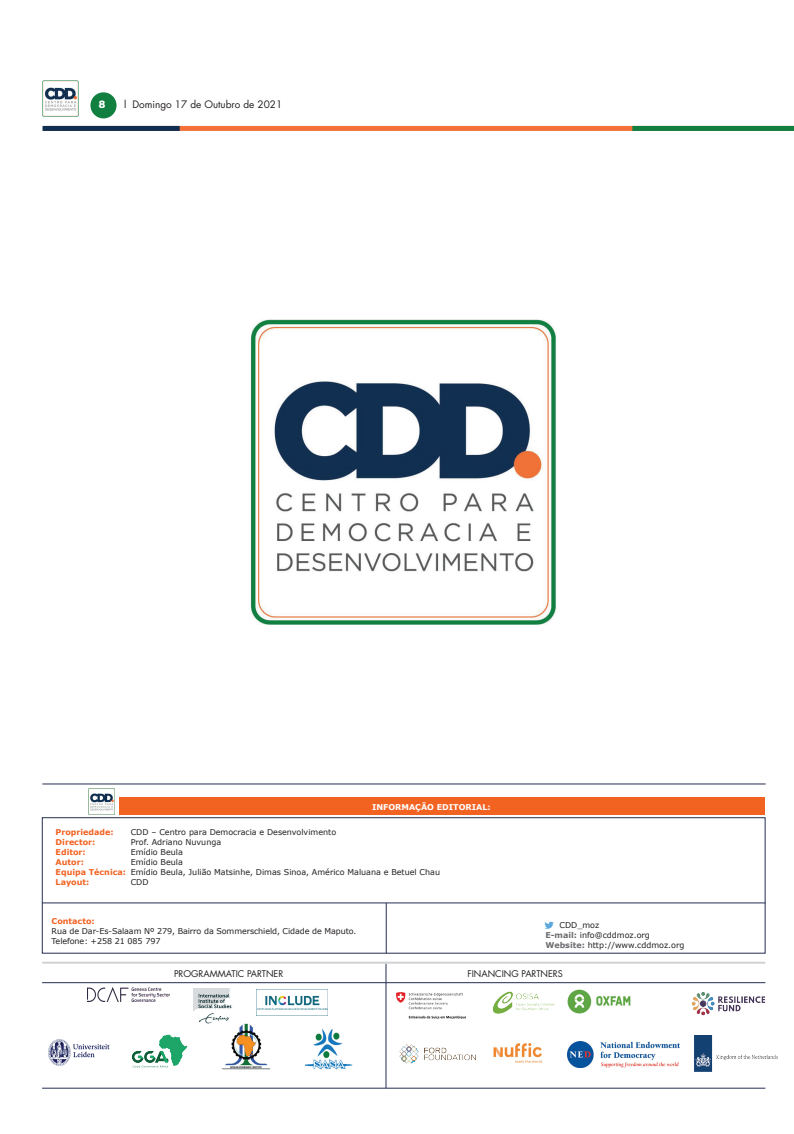
<style>
.page{position:relative;width:794px;height:1134px;background:#fff}
.page>*{position:absolute;margin:0;border:0;box-sizing:border-box;transform-origin:0 0}
.t1{font:10px "Futura LT";color:#231f20}
.t2{font:700 10px "Popular";color:#fff}
.t3{font:9px "Futura LT";color:#231f20}
.t4{font:8px/10px "Verdana";color:#231f20}
.t5{font:700 8px "Verdana";color:#f26221}
.t6{font:700 8px "Verdana";color:#fff}
.s1{font-weight:700;color:#f26221}
.s2{font-weight:700;color:#6c6d70}
</style>
<div class="page">
<div style="left:45px;top:126px;width:749px;height:5px;background:#f37138"></div>
<div style="left:632px;top:126px;width:162px;height:5px;background:#107f40"></div>
<div style="left:43px;top:126px;width:137px;height:5px;background:#102e4f"></div>
<div style="left:90px;top:92px;width:27px;height:26px;background:#107f40;border-radius:50%"></div>
<img style="left:43px;top:81px;width:35px;height:35px">
<div style="left:120px;top:797px;width:645px;height:18px;background:#f26221"></div>
<div style="left:42px;top:817px;width:723px;height:136px;border:1px solid #252e53"></div>
<hr style="left:42px;top:903px;width:723px;height:1px;background:#252e53">
<hr style="left:386px;top:903px;width:1px;height:50px;background:#252e53">
<svg style="left:544px;top:921px;width:10px;height:8px"></svg>
<img style="left:89px;top:789px;width:25px;height:26px">
<hr style="left:42px;top:784px;width:723px;height:1px;background:#252e53">
<hr style="left:386px;top:964px;width:1px;height:124px;background:#252e53">
<hr style="left:42px;top:962px;width:723px;height:2px;background:#d1d2d4">
<hr style="left:42px;top:982px;width:723px;height:1px;background:#252e53">
<hr style="left:42px;top:1088px;width:723px;height:1px;background:#252e53">
<img style="left:256px;top:990px;width:71px;height:25px">
<img style="left:49px;top:1040px;width:60px;height:25px">
<img style="left:88px;top:988px;width:81px;height:14px">
<img style="left:194px;top:989px;width:38px;height:35px">
<img style="left:132px;top:1035px;width:55px;height:32px">
<img style="left:221px;top:1022px;width:49px;height:48px">
<img style="left:305px;top:1028px;width:47px;height:42px">
<img style="left:396px;top:992px;width:70px;height:26px">
<img style="left:492px;top:991px;width:62px;height:23px">
<img style="left:493px;top:1043px;width:49px;height:20px">
<img style="left:567px;top:1041px;width:112px;height:26px">
<img style="left:567px;top:990px;width:63px;height:24px">
<img style="left:399px;top:1044px;width:77px;height:20px">
<img style="left:691px;top:992px;width:74px;height:24px">
<img style="left:694px;top:1035px;width:84px;height:37px">
<img style="left:251px;top:319px;width:305px;height:306px">
<p class="t2" style="left:99px;top:98px;width:8px">8</p>
<p class="t1" style="left:124px;top:98px;width:160px">l Domingo 17 de Outubro de 2021</p>
<p class="t6" style="left:372px;top:801px;width:120px">INFORMAÇÃO EDITORIAL:</p>
<p class="t5" style="left:56px;top:826px;width:60px">Propriedade:</p>
<p class="t4" style="left:131px;top:827px;width:207px">CDD – Centro para Democracia e Desenvolvimento</p>
<p class="t5" style="left:56px;top:836px;width:41px">Director:</p>
<p class="t4" style="left:131px;top:837px;width:92px">Prof. Adriano Nuvunga</p>
<p class="t5" style="left:56px;top:846px;width:32px">Editor:</p>
<p class="t4" style="left:131px;top:847px;width:54px">Emídio Beula</p>
<p class="t5" style="left:56px;top:856px;width:30px">Autor:</p>
<p class="t4" style="left:56px;top:857px;width:386px;text-indent:75px">Emídio Beula<br><span class="s1">Equipa Técnica:</span> Emídio Beula, Julião Matsinhe, Dimas Sinoa, Américo Maluana e Betuel Chau<br><span class="s1">Layout:</span></p>
<p class="t4" style="left:131px;top:877px;width:19px">CDD</p>
<p class="t5" style="left:52px;top:915px;width:45px">Contacto:</p>
<p class="t4" style="left:52px;top:925px;width:306px">Rua de Dar-Es-Salaam Nº 279, Bairro da Sommerschield, Cidade de Maputo.<br>Telefone: +258 21 085 797</p>
<p class="t4" style="left:545px;top:920px;width:141px;text-indent:14px">CDD_moz<br><span class="s2">E-mail:</span> info@cddmoz.org<br><span class="s2">Website:</span> http://www.cddmoz.org</p>
<p class="t3" style="left:174px;top:967px;width:111px">PROGRAMMATIC PARTNER</p>
<p class="t3" style="left:467px;top:967px;width:97px">FINANCING PARTNERS</p>
</div>
